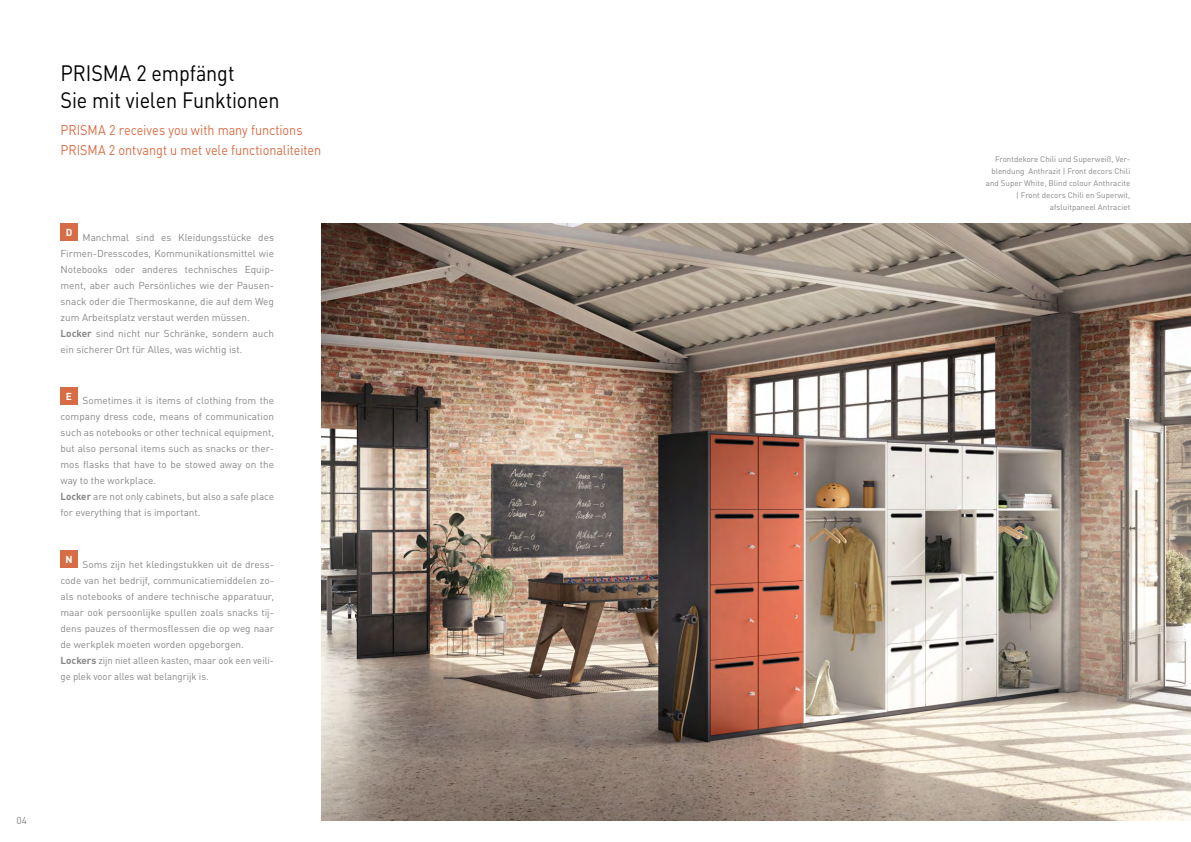
<style>
.page{position:relative;width:1191px;height:842px;background:#fff}
.page>*{position:absolute;margin:0;border:0;box-sizing:border-box;transform-origin:0 0}
.t1{font:22px/27px "DINOT";letter-spacing:-.01em;color:#000;scale:.9 1}
.t2{font:14px/20px "DINOT";color:#d76d46;scale:.9 1}
.t3{font:10px/16px "DINOT";color:#878787}
.t4{font:10px/16px "DINOT";color:#878787;scale:.95 1}
.t5{font:700 10px "DINOT";color:#fff}
.t6{font:9.8px/16px "DINOT";color:#878787;text-align:justify}
.t7{font:8px/12px "DINOT";color:#878787;text-align:right}
.s1{font-weight:700}
</style>
<div class="page">
<img style="left:321px;top:224px;width:870px;height:597px">
<div style="left:60px;top:224px;width:17px;height:17px;background:#d76d46"></div>
<div style="left:60px;top:387px;width:17px;height:17px;background:#d76d46"></div>
<div style="left:60px;top:551px;width:17px;height:17px;background:#d76d46"></div>
<h1 class="t1" style="left:60px;top:62px;width:245px">PRISMA 2 empfängt<br>Sie mit vielen Funktionen</h1>
<h2 class="t2" style="left:60px;top:121px;width:291px">PRISMA 2 receives you with many functions<br>PRISMA 2 ontvangt u met vele functionaliteiten</h2>
<p class="t5" style="left:66px;top:229px;width:8px">D</p>
<p class="t3" style="left:60px;top:231px;width:215px;text-indent:22px">Manchmal sind es Kleidungsstücke des Firmen-Dresscodes, Kommunikationsmittel wie Notebooks oder anderes technisches Equip&shy;ment, aber auch Persönliches wie der Pausen&shy;snack oder die Thermoskanne, die auf dem Weg zum Arbeitsplatz verstaut werden müssen.<br><span class="s1">Locker</span> sind nicht nur Schränke, sondern auch ein sicherer Ort für Alles, was wichtig ist.</p>
<p class="t5" style="left:66px;top:392px;width:8px">E</p>
<p class="t3" style="left:60px;top:394px;width:215px;text-indent:22px">Sometimes it is items of clothing from the company dress code, means of communication such as notebooks or other technical equipment, but also personal items such as snacks or ther&shy;mos flasks that have to be stowed away on the way to the workplace.<br><span class="s1">Locker</span> are not only cabinets, but also a safe place for everything that is important.</p>
<p class="t5" style="left:65px;top:556px;width:9px">N</p>
<p class="t6" style="left:60px;top:558px;width:215px;text-indent:22px">Soms zijn het kledingstukken uit de dress&shy;code van het bedrijf, communicatiemiddelen zo&shy;als notebooks of andere technische apparatuur, maar ook persoonlijke spullen zoals snacks tij&shy;dens pauzes of thermosflessen die op weg naar de werkplek moeten worden opgeborgen.</p>
<p class="t4" style="left:60px;top:653px;width:226px"><span class="s1">Lockers</span> zijn niet alleen kasten, maar ook een veili&shy;ge plek voor alles wat belangrijk is.</p>
<p class="t3" style="left:17px;top:814px;width:12px">04</p>
<p class="t7" style="left:986px;top:154px;width:146px">Frontdekore Chili und Superweiß, Ver&shy;blendung Anthrazit | Front decors Chili and Super White, Blind colour Anthracite | Front decors Chili en Superwit, afsluitpaneel Antraciet</p>
</div>
